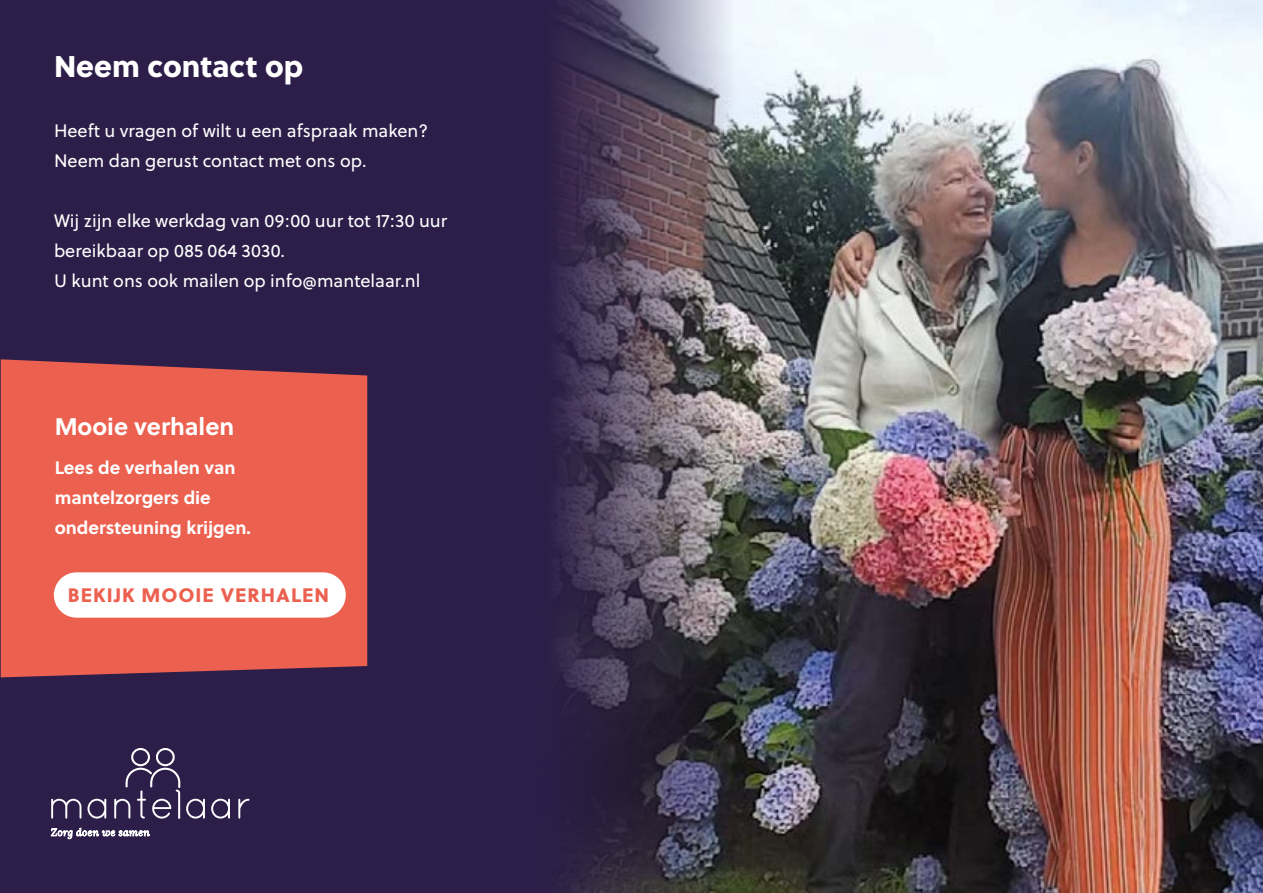
<style>
.page{position:relative;width:1263px;height:893px;background:#fff}
.page>*{position:absolute;margin:0;border:0;box-sizing:border-box;transform-origin:0 0}
.t1{font:29.85px "Soleil Xb";color:#fff}
.t2{font:700 24px "Soleil";color:#fff}
.t3{font:19.5px "Soleil Xb";letter-spacing:.05em;color:#ec604f}
.t4{font:18px/30px "Soleil";color:#fff}
.t5{font:700 18px/30px "Soleil";color:#fff}
</style>
<div class="page">
<div style="left:0;top:0;width:1251px;height:893px;background:#2c1e48"></div>
<img style="left:557px;top:0;width:706px;height:893px">
<svg style="left:186px;top:799px;width:19px;height:19px"></svg>
<svg style="left:211px;top:799px;width:19px;height:19px"></svg>
<svg style="left:238px;top:799px;width:11px;height:19px"></svg>
<svg style="left:51px;top:748px;width:129px;height:91px"></svg>
<div style="left:1px;top:359px;width:366px;height:318px;background:#ec604f"></div>
<div style="left:54px;top:572px;width:292px;height:46px;background:#fff;border-radius:23px"></div>
<h1 class="t1" style="left:54px;top:42px;width:251px">Neem contact op</h1>
<p class="t4" style="left:54px;top:115px;width:376px">Heeft u vragen of wilt u een afspraak maken?<br>Neem dan gerust contact met ons op.</p>
<p class="t4" style="left:54px;top:205px;width:395px">Wij zijn elke werkdag van 09:00 uur tot 17:30 uur bereikbaar op 085 064 3030.<br>U kunt ons ook mailen op info@mantelaar.nl</p>
<h2 class="t2" style="left:55px;top:408px;width:181px">Mooie verhalen</h2>
<p class="t5" style="left:55px;top:452px;width:198px">Lees de verhalen van mantelzorgers die ondersteuning krijgen.</p>
<p class="t3" style="left:68px;top:580px;width:263px">BEKIJK MOOIE VERHALEN</p>
</div>
